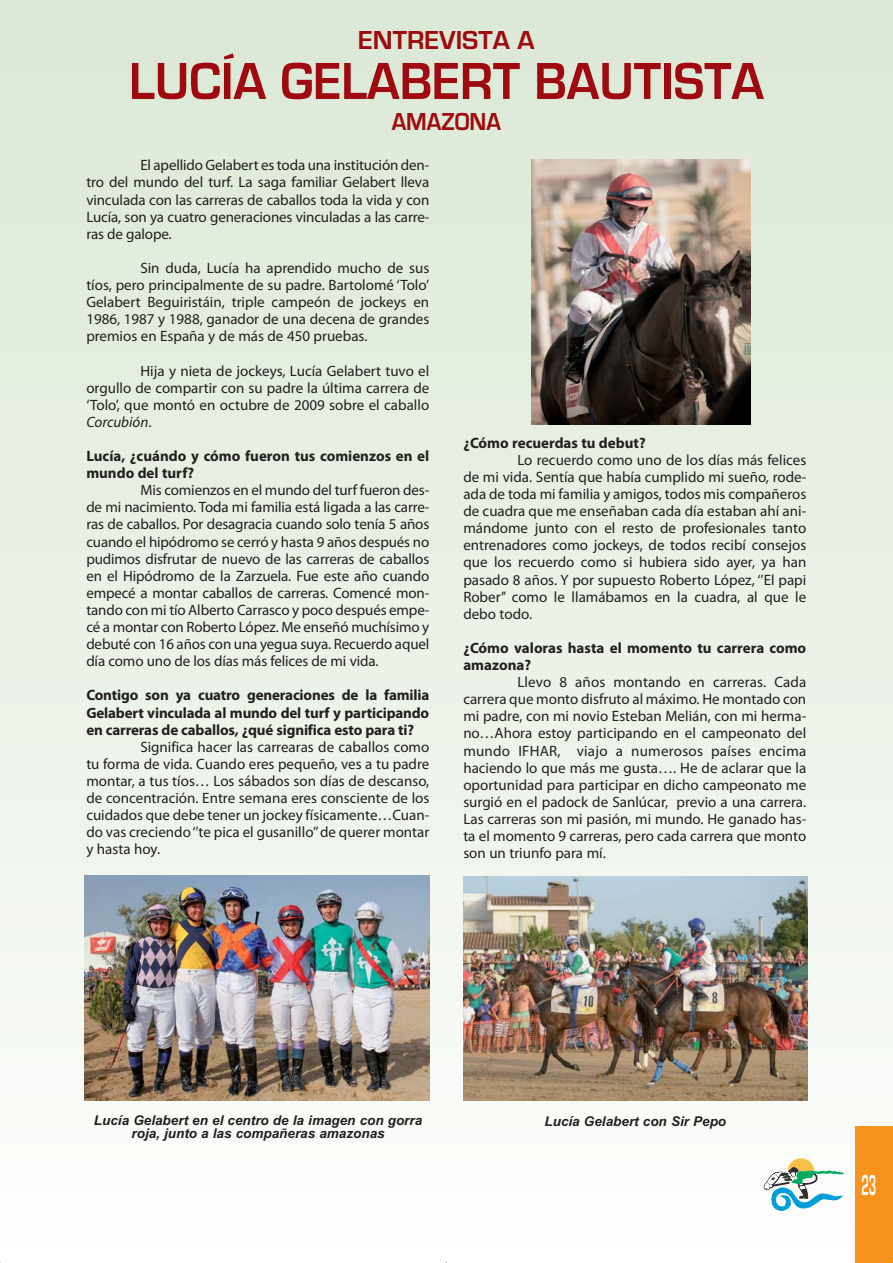
<style>
.page{position:relative;width:893px;height:1263px;background:#fff}
.page>*{position:absolute;margin:0;border:0;box-sizing:border-box;transform-origin:0 0}
.t1{font:700 54px "Eurostile";color:#9e0a0f;scale:.95 1}
.t2{font:700 30px "Eurostile";color:#fff;scale:.4 1}
.t3{font:700 27px "Eurostile";color:#9e0a0f}
.t4{font:700 25.5px "Eurostile";color:#9e0a0f;scale:.9 1}
.t5{font:15px/17.1px "Myriad Pro";color:#231f20;text-align:justify}
.t6{font:700 15px/17.1px "Myriad Pro";color:#231f20}
.t7{font:italic 700 13.5px/13.5px "Arial";color:#231f20;text-align:center}
.s1{font-style:italic}
</style>
<div class="page">
<div style="left:0;top:0;width:893px;height:1262px;background:linear-gradient(to bottom,#dbe8d4,#fbfcfa)"></div>
<svg style="left:763px;top:1158px;width:81px;height:53px"></svg>
<div style="left:855px;top:1126px;width:38px;height:136px;background:#f7931d"></div>
<img style="left:532px;top:159px;width:219px;height:266px">
<img style="left:85px;top:875px;width:345px;height:225px">
<img style="left:463px;top:877px;width:345px;height:223px">
<h3 class="t3" style="left:358px;top:24px;width:178px">ENTREVISTA A</h3>
<h1 class="t1" style="left:129px;top:49px;width:670px">LUCÍA GELABERT BAUTISTA</h1>
<h3 class="t4" style="left:392px;top:107px;width:123px">AMAZONA</h3>
<p class="t5" style="left:86px;top:158px;width:344px;text-indent:54px">El apellido Gelabert es toda una institución den&shy;tro del mundo del turf. La saga familiar Gelabert lleva vinculada con las carreras de caballos toda la vida y con Lucía, son ya cuatro generaciones vinculadas a las carre&shy;ras de galope.</p>
<p class="t5" style="left:86px;top:261px;width:344px;text-indent:54px">Sin duda, Lucía ha aprendido mucho de sus tíos, pero principalmente de su padre. Bartolomé ‘Tolo’ Gelabert Beguiristáin, triple campeón de jockeys en 1986, 1987 y 1988, ganador de una decena de grandes premios en España y de más de 450 pruebas.</p>
<p class="t5" style="left:86px;top:364px;width:344px;text-indent:54px">Hija y nieta de jockeys, Lucía Gelabert tuvo el orgullo de compartir con su padre la última carrera de ‘Tolo’, que montó en octubre de 2009 sobre el caballo <span class="s1">Corcubión</span>.</p>
<p class="t6" style="left:86px;top:449px;width:344px">Lucía, ¿cuándo y cómo fueron tus comienzos en el mundo del turf?</p>
<p class="t5" style="left:86px;top:483px;width:344px;text-indent:54px">Mis comienzos en el mundo del turf fueron des&shy;de mi nacimiento. Toda mi familia está ligada a las carre&shy;ras de caballos. Por desagracia cuando solo tenía 5 años cuando el hipódromo se cerró y hasta 9 años después no pudimos disfrutar de nuevo de las carreras de caballos en el Hipódromo de la Zarzuela. Fue este año cuando empecé a montar caballos de carreras. Comencé mon&shy;tando con mi tío Alberto Carrasco y poco después empe&shy;cé a montar con Roberto López. Me enseñó muchísimo y debuté con 16 años con una yegua suya. Recuerdo aquel día como uno de los días más felices de mi vida.</p>
<p class="t6" style="left:86px;top:689px;width:344px;text-align:justify">Contigo son ya cuatro generaciones de la familia Gelabert vinculada al mundo del turf y participando en carreras de caballos, ¿qué significa esto para ti?</p>
<p class="t5" style="left:86px;top:740px;width:344px;text-indent:54px">Significa hacer las carrearas de caballos como tu forma de vida. Cuando eres pequeño, ves a tu padre montar, a tus tíos… Los sábados son días de descanso, de concentración. Entre semana eres consciente de los cuidados que debe tener un jockey físicamente…Cuan&shy;do vas creciendo ‘’te pica el gusanillo’’ de querer montar y hasta hoy.</p>
<p class="t6" style="left:463px;top:436px;width:184px">¿Cómo recuerdas tu debut?</p>
<p class="t5" style="left:463px;top:453px;width:344px;text-indent:54px">Lo recuerdo como uno de los días más felices de mi vida. Sentía que había cumplido mi sueño, rode&shy;ada de toda mi familia y amigos, todos mis compañeros de cuadra que me enseñaban cada día estaban ahí ani&shy;mándome junto con el resto de profesionales tanto entrenadores como jockeys, de todos recibí consejos que los recuerdo como si hubiera sido ayer, ya han pasado 8 años. Y por supuesto Roberto López, ‘’El papi Rober’’ como le llamábamos en la cuadra, al que le debo todo.</p>
<p class="t6" style="left:463px;top:641px;width:344px">¿Cómo valoras hasta el momento tu carrera como amazona?</p>
<p class="t5" style="left:463px;top:675px;width:344px;text-indent:54px">Llevo 8 años montando en carreras. Cada carrera que monto disfruto al máximo. He montado con mi padre, con mi novio Esteban Melián, con mi herma&shy;no…Ahora estoy participando en el campeonato del mundo IFHAR, viajo a numerosos países encima haciendo lo que más me gusta…. He de aclarar que la oportunidad para participar en dicho campeonato me surgió en el padock de Sanlúcar, previo a una carrera.<br>Las carreras son mi pasión, mi mundo. He ganado has&shy;ta el momento 9 carreras, pero cada carrera que monto son un triunfo para mí.</p>
<p class="t7" style="left:94px;top:1115px;width:330px">Lucía Gelabert en el centro de la imagen con gorra roja, junto a las compañeras amazonas</p>
<p class="t7" style="left:544px;top:1116px;width:183px">Lucía Gelabert con Sir Pepo</p>
<h2 class="t2" style="left:861px;top:1167px;width:39px">23</h2>
</div>
